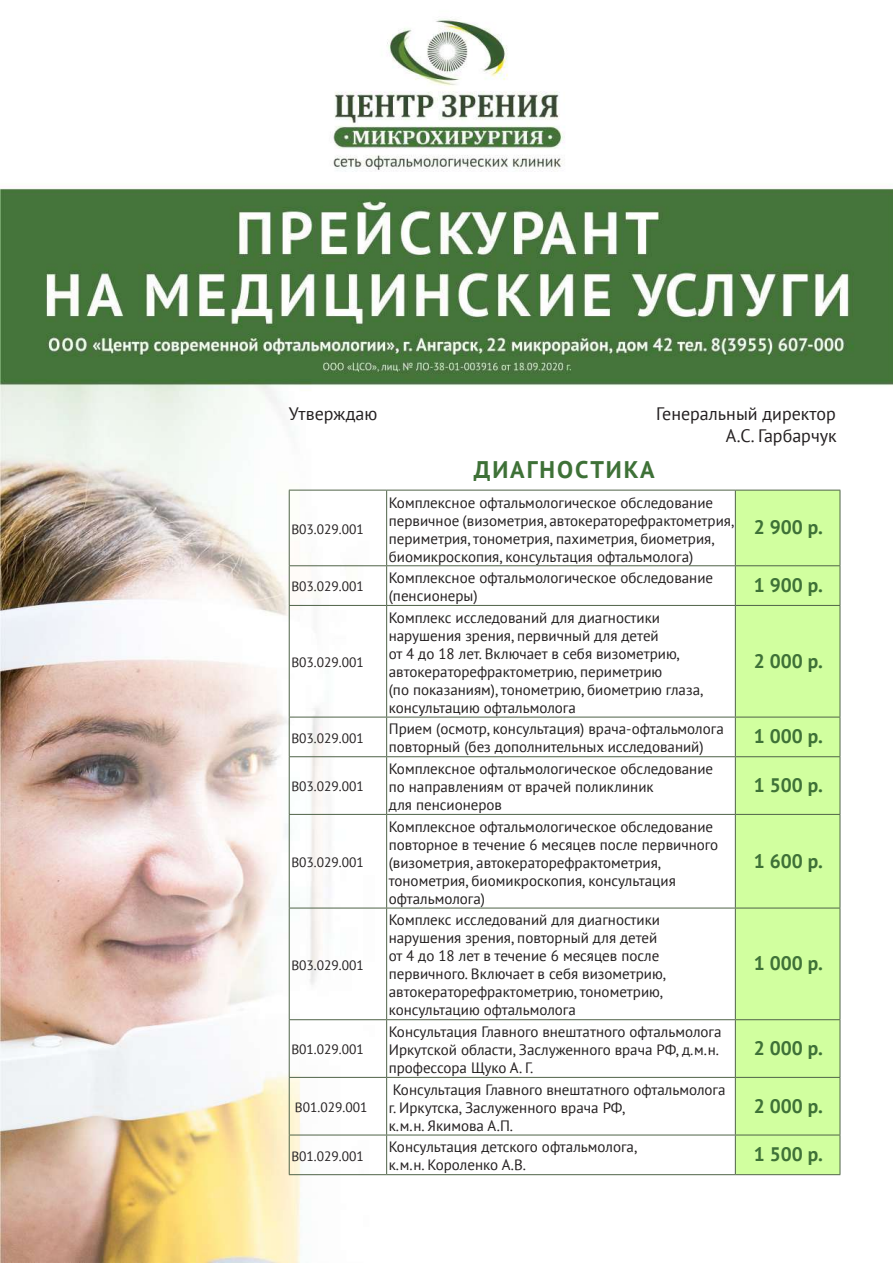
<style>
.page{position:relative;width:893px;height:1263px;background:#fff}
.page>*{position:absolute;margin:0;border:0;box-sizing:border-box;transform-origin:0 0}
.t1{font:700 24px "PT Sans";letter-spacing:.08em;color:#3e7137}
.t2{font:700 19.5px "PT Sans";color:#3e7137}
.t3{font:18px/21.6px "PT Sans";color:#231f20;text-align:right}
.t4{font:15px/18px "PT Sans";color:#231f20}
.t5{font:13.5px "PT Sans";color:#231f20}
</style>
<div class="page">
<img style="left:0;top:19px;width:893px;height:1244px">
<div style="left:736px;top:491px;width:104px;height:683px;background:#d1ff9f"></div>
<hr style="left:289px;top:490px;width:98px;height:1px;background:#4f6348">
<hr style="left:289px;top:490px;width:1px;height:75px;background:#4f6348">
<hr style="left:387px;top:490px;width:348px;height:1px;background:#4f6348">
<hr style="left:386px;top:490px;width:1px;height:75px;background:#4f6348">
<hr style="left:735px;top:490px;width:105px;height:1px;background:#4f6348">
<hr style="left:735px;top:490px;width:1px;height:75px;background:#4f6348">
<hr style="left:840px;top:490px;width:1px;height:75px;background:#4f6348">
<hr style="left:289px;top:565px;width:98px;height:1px;background:#4f6348">
<hr style="left:289px;top:566px;width:1px;height:39px;background:#4f6348">
<hr style="left:387px;top:565px;width:348px;height:1px;background:#4f6348">
<hr style="left:386px;top:566px;width:1px;height:39px;background:#4f6348">
<hr style="left:735px;top:565px;width:105px;height:1px;background:#4f6348">
<hr style="left:735px;top:566px;width:1px;height:39px;background:#4f6348">
<hr style="left:840px;top:566px;width:1px;height:39px;background:#4f6348">
<hr style="left:289px;top:605px;width:98px;height:1px;background:#4f6348">
<hr style="left:289px;top:606px;width:1px;height:111px;background:#4f6348">
<hr style="left:387px;top:605px;width:348px;height:1px;background:#4f6348">
<hr style="left:386px;top:606px;width:1px;height:111px;background:#4f6348">
<hr style="left:735px;top:605px;width:105px;height:1px;background:#4f6348">
<hr style="left:735px;top:606px;width:1px;height:111px;background:#4f6348">
<hr style="left:840px;top:606px;width:1px;height:111px;background:#4f6348">
<hr style="left:289px;top:717px;width:98px;height:1px;background:#4f6348">
<hr style="left:289px;top:717px;width:1px;height:39px;background:#4f6348">
<hr style="left:387px;top:717px;width:348px;height:1px;background:#4f6348">
<hr style="left:386px;top:717px;width:1px;height:39px;background:#4f6348">
<hr style="left:735px;top:717px;width:105px;height:1px;background:#4f6348">
<hr style="left:735px;top:717px;width:1px;height:39px;background:#4f6348">
<hr style="left:840px;top:717px;width:1px;height:39px;background:#4f6348">
<hr style="left:289px;top:756px;width:98px;height:1px;background:#4f6348">
<hr style="left:289px;top:757px;width:1px;height:57px;background:#4f6348">
<hr style="left:387px;top:756px;width:348px;height:1px;background:#4f6348">
<hr style="left:386px;top:757px;width:1px;height:57px;background:#4f6348">
<hr style="left:735px;top:756px;width:105px;height:1px;background:#4f6348">
<hr style="left:735px;top:757px;width:1px;height:57px;background:#4f6348">
<hr style="left:840px;top:757px;width:1px;height:57px;background:#4f6348">
<hr style="left:289px;top:814px;width:98px;height:1px;background:#4f6348">
<hr style="left:289px;top:815px;width:1px;height:93px;background:#4f6348">
<hr style="left:387px;top:814px;width:348px;height:1px;background:#4f6348">
<hr style="left:386px;top:815px;width:1px;height:93px;background:#4f6348">
<hr style="left:735px;top:814px;width:105px;height:1px;background:#4f6348">
<hr style="left:735px;top:815px;width:1px;height:93px;background:#4f6348">
<hr style="left:840px;top:815px;width:1px;height:93px;background:#4f6348">
<hr style="left:289px;top:908px;width:98px;height:1px;background:#4f6348">
<hr style="left:289px;top:908px;width:1px;height:111px;background:#4f6348">
<hr style="left:387px;top:908px;width:348px;height:1px;background:#4f6348">
<hr style="left:386px;top:908px;width:1px;height:111px;background:#4f6348">
<hr style="left:735px;top:908px;width:105px;height:1px;background:#4f6348">
<hr style="left:735px;top:908px;width:1px;height:111px;background:#4f6348">
<hr style="left:840px;top:908px;width:1px;height:111px;background:#4f6348">
<hr style="left:289px;top:1019px;width:98px;height:1px;background:#4f6348">
<hr style="left:289px;top:1020px;width:1px;height:57px;background:#4f6348">
<hr style="left:387px;top:1019px;width:348px;height:1px;background:#4f6348">
<hr style="left:386px;top:1020px;width:1px;height:57px;background:#4f6348">
<hr style="left:735px;top:1019px;width:105px;height:1px;background:#4f6348">
<hr style="left:735px;top:1020px;width:1px;height:57px;background:#4f6348">
<hr style="left:840px;top:1020px;width:1px;height:57px;background:#4f6348">
<hr style="left:289px;top:1077px;width:98px;height:1px;background:#4f6348">
<hr style="left:289px;top:1078px;width:1px;height:57px;background:#4f6348">
<hr style="left:387px;top:1077px;width:348px;height:1px;background:#4f6348">
<hr style="left:386px;top:1078px;width:1px;height:57px;background:#4f6348">
<hr style="left:735px;top:1077px;width:105px;height:1px;background:#4f6348">
<hr style="left:735px;top:1078px;width:1px;height:57px;background:#4f6348">
<hr style="left:840px;top:1078px;width:1px;height:57px;background:#4f6348">
<hr style="left:289px;top:1135px;width:98px;height:1px;background:#4f6348">
<hr style="left:289px;top:1135px;width:1px;height:39px;background:#4f6348">
<hr style="left:387px;top:1135px;width:348px;height:1px;background:#4f6348">
<hr style="left:386px;top:1135px;width:1px;height:39px;background:#4f6348">
<hr style="left:735px;top:1135px;width:105px;height:1px;background:#4f6348">
<hr style="left:735px;top:1135px;width:1px;height:39px;background:#4f6348">
<hr style="left:840px;top:1135px;width:1px;height:39px;background:#4f6348">
<hr style="left:289px;top:1174px;width:98px;height:1px;background:#4f6348">
<hr style="left:387px;top:1174px;width:348px;height:1px;background:#4f6348">
<hr style="left:735px;top:1174px;width:105px;height:1px;background:#4f6348">
<p class="t3" style="left:289px;top:403px;width:90px">Утверждаю</p>
<p class="t3" style="left:656px;top:403px;width:182px">Генеральный директор<br>А.С. Гарбарчук</p>
<h1 class="t1" style="left:474px;top:454px;width:182px">ДИАГНОСТИКА</h1>
<p class="t5" style="left:291px;top:520px;width:74px">B03.029.001</p>
<p class="t4" style="left:389px;top:493px;width:347px">Комплексное офтальмологическое обследование первичное (визометрия, автокераторефрактометрия, периметрия, тонометрия, пахиметрия, биометрия, биомикроскопия, консультация офтальмолога)</p>
<h2 class="t2" style="left:754px;top:515px;width:71px">2 900 р.</h2>
<p class="t5" style="left:291px;top:578px;width:74px">B03.029.001</p>
<p class="t4" style="left:389px;top:568px;width:326px">Комплексное офтальмологическое обследование (пенсионеры)</p>
<h2 class="t2" style="left:754px;top:572px;width:71px">1 900 р.</h2>
<p class="t5" style="left:291px;top:654px;width:74px">B03.029.001</p>
<p class="t4" style="left:389px;top:608px;width:316px">Комплекс исследований для диагностики нарушения зрения, первичный для детей<br>от 4 до 18 лет. Включает в себя визометрию, автокераторефрактометрию, периметрию<br>(по показаниям), тонометрию, биометрию глаза, консультацию офтальмолога</p>
<h2 class="t2" style="left:754px;top:648px;width:71px">2 000 р.</h2>
<p class="t5" style="left:291px;top:729px;width:74px">B03.029.001</p>
<p class="t4" style="left:389px;top:720px;width:337px">Прием (осмотр, консультация) врача-офтальмолога повторный (без дополнительных исследований)</p>
<h2 class="t2" style="left:754px;top:724px;width:71px">1 000 р.</h2>
<p class="t5" style="left:291px;top:778px;width:74px">B03.029.001</p>
<p class="t4" style="left:389px;top:759px;width:326px">Комплексное офтальмологическое обследование по направлениям от врачей поликлиник<br>для пенсионеров</p>
<h2 class="t2" style="left:754px;top:772px;width:71px">1 500 р.</h2>
<p class="t5" style="left:291px;top:854px;width:74px">B03.029.001</p>
<p class="t4" style="left:389px;top:817px;width:331px">Комплексное офтальмологическое обследование повторное в течение 6 месяцев после первичного (визометрия, автокераторефрактометрия, тонометрия, биомикроскопия, консультация офтальмолога)</p>
<h2 class="t2" style="left:754px;top:848px;width:71px">1 600 р.</h2>
<p class="t5" style="left:291px;top:956px;width:74px">B03.029.001</p>
<p class="t4" style="left:389px;top:911px;width:279px">Комплекс исследований для диагностики нарушения зрения, повторный для детей от 4 до 18 лет в течение 6 месяцев после первичного. Включает в себя визометрию, автокераторефрактометрию, тонометрию, консультацию офтальмолога</p>
<h2 class="t2" style="left:754px;top:951px;width:71px">1 000 р.</h2>
<p class="t5" style="left:291px;top:1041px;width:74px">B01.029.001</p>
<p class="t4" style="left:389px;top:1022px;width:334px">Консультация Главного внештатного офтальмолога<br>Иркутской области, Заслуженного врача РФ, д.м.н. профессора Щуко А. Г.</p>
<h2 class="t2" style="left:754px;top:1035px;width:71px">2 000 р.</h2>
<p class="t5" style="left:295px;top:1098px;width:74px">B01.029.001</p>
<p class="t4" style="left:389px;top:1080px;width:338px">Консультация Главного внештатного офтальмолога г. Иркутска, Заслуженного врача РФ,<br>к.м.н. Якимова А.П.</p>
<h2 class="t2" style="left:754px;top:1093px;width:71px">2 000 р.</h2>
<p class="t5" style="left:291px;top:1147px;width:74px">B01.029.001</p>
<p class="t4" style="left:389px;top:1138px;width:250px">Консультация детского офтальмолога, к.м.н. Короленко А.В.</p>
<h2 class="t2" style="left:754px;top:1141px;width:71px">1 500 р.</h2>
</div>
